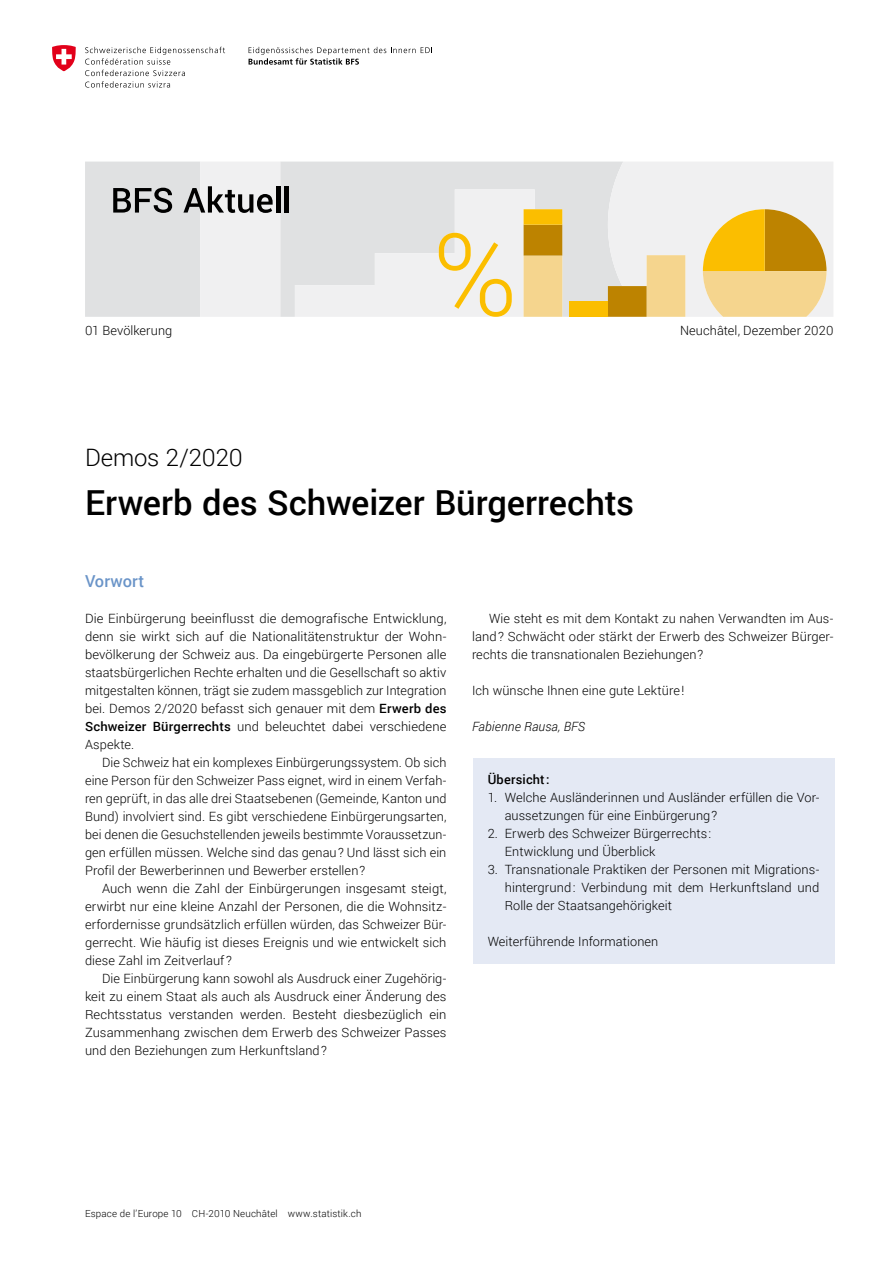
<style>
.page{position:relative;width:893px;height:1263px;background:#fff}
.page>*{position:absolute;margin:0;border:0;box-sizing:border-box;transform-origin:0 0}
.t1{font:500 34.5px "Roboto";letter-spacing:-.005em;color:#000}
.t2{font:300 24px "Roboto";letter-spacing:-.01em;color:#000}
.t3{font:500 16.5px "Roboto";letter-spacing:.005em;color:#6a94c8}
.t4{font:300 12.75px/18px "Roboto";letter-spacing:.005em;color:#000;text-align:justify}
.t5{font:italic 300 12.75px "Roboto";letter-spacing:.01em;color:#000}
.t6{font:500 12.75px "Roboto";letter-spacing:.015em;color:#000}
.t7{font:300 9.75px "Roboto";letter-spacing:.015em;color:#000}
.s1{font-weight:500}
</style>
<div class="page">
<div style="left:473px;top:758px;width:361px;height:205px;background:#e4e9f4"></div>
<div style="left:280px;top:162px;width:328px;height:155px;background:#e0e1e2"></div>
<svg style="left:608px;top:162px;width:225px;height:155px"></svg>
<div style="left:569px;top:302px;width:39px;height:15px;background:#fbbe00"></div>
<svg style="left:295px;top:189px;width:267px;height:128px"></svg>
<svg style="left:85px;top:162px;width:195px;height:155px"></svg>
<hr style="left:276px;top:186px;width:4px;height:27px;background:#000">
<hr style="left:285px;top:186px;width:4px;height:27px;background:#000">
<svg style="left:249px;top:47px;width:183px;height:18px"></svg>
<svg style="left:85px;top:47px;width:140px;height:41px"></svg>
<svg style="left:52px;top:45px;width:24px;height:26px"></svg>
<p class="t4" style="left:85px;top:321px;width:89px">01 Bevölkerung</p>
<h2 class="t2" style="left:85px;top:441px;width:159px">Demos 2/2020</h2>
<h1 class="t1" style="left:85px;top:479px;width:551px">Erwerb des Schweizer Bürgerrechts</h1>
<p class="t4" style="left:680px;top:321px;width:155px">Neuchâtel, Dezember 2020</p>
<p class="t3" style="left:85px;top:570px;width:61px">Vorwort</p>
<p class="t4" style="left:85px;top:609px;width:363px">Die Einbürgerung beeinflusst die demografische Entwicklung, denn sie wirkt sich auf die Nationalitätenstruktur der Wohn&shy;bevölkerung der Schweiz aus. Da eingebürgerte Personen alle staatsbürgerlichen Rechte erhalten und die Gesellschaft so aktiv mitgestalten können, trägt sie zudem massgeblich zur Integration bei. Demos 2/2020 befasst sich genauer mit dem <span class="s1">Erwerb des Schweizer Bürgerrechts</span> und beleuchtet dabei verschiedene Aspekte.</p>
<p class="t4" style="left:85px;top:753px;width:363px;text-indent:17px">Die Schweiz hat ein komplexes Einbürgerungssystem. Ob sich eine Person für den Schweizer Pass eignet, wird in einem Verfah&shy;ren geprüft, in das alle drei Staatsebenen (Gemeinde, Kanton und Bund) involviert sind. Es gibt verschiedene Einbürgerungsarten, bei denen die Gesuchstellenden jeweils bestimmte Voraussetzun&shy;gen erfüllen müssen. Welche sind das genau? Und lässt sich ein Profil der Bewerberinnen und Bewerber erstellen?</p>
<p class="t4" style="left:85px;top:879px;width:363px;text-indent:17px">Auch wenn die Zahl der Einbürgerungen insgesamt steigt, erwirbt nur eine kleine Anzahl der Personen, die die Wohnsitz&shy;erfordernisse grundsätzlich erfüllen würden, das Schweizer Bür&shy;gerrecht. Wie häufig ist dieses Ereignis und wie entwickelt sich diese Zahl im Zeitverlauf ?</p>
<p class="t4" style="left:85px;top:969px;width:363px;text-indent:17px">Die Einbürgerung kann sowohl als Ausdruck einer Zugehörig&shy;keit zu einem Staat als auch als Ausdruck einer Änderung des Rechtsstatus verstanden werden. Besteht diesbezüglich ein Zusammenhang zwischen dem Erwerb des Schweizer Passes und den Beziehungen zum Herkunftsland?</p>
<p class="t4" style="left:472px;top:609px;width:363px;text-indent:17px">Wie steht es mit dem Kontakt zu nahen Verwandten im Aus&shy;land? Schwächt oder stärkt der Erwerb des Schweizer Bürger&shy;rechts die transnationalen Beziehungen?</p>
<p class="t4" style="left:472px;top:681px;width:214px">Ich wünsche Ihnen eine gute Lektüre!</p>
<p class="t5" style="left:472px;top:718px;width:115px">Fabienne Rausa, BFS</p>
<p class="t6" style="left:488px;top:771px;width:63px">Übersicht:</p>
<p class="t4" style="left:505px;top:788px;width:316px;text-indent:-17px">1. Welche Ausländerinnen und Ausländer erfüllen die Vor&shy;aussetzungen für eine Einbürgerung?</p>
<p class="t4" style="left:505px;top:824px;width:208px;text-indent:-17px">2. Erwerb des Schweizer Bürgerrechts:<br>Entwicklung und Überblick</p>
<p class="t4" style="left:505px;top:860px;width:316px;text-indent:-17px">3. Transnationale Praktiken der Personen mit Migrations&shy;hintergrund: Verbindung mit dem Herkunftsland und Rolle der Staatsangehörigkeit</p>
<p class="t4" style="left:488px;top:932px;width:172px">Weiterführende Informationen</p>
<p class="t7" style="left:85px;top:1207px;width:278px">Espace de l’Europe 10 CH-2010 Neuchâtel www.statistik.ch</p>
</div>
